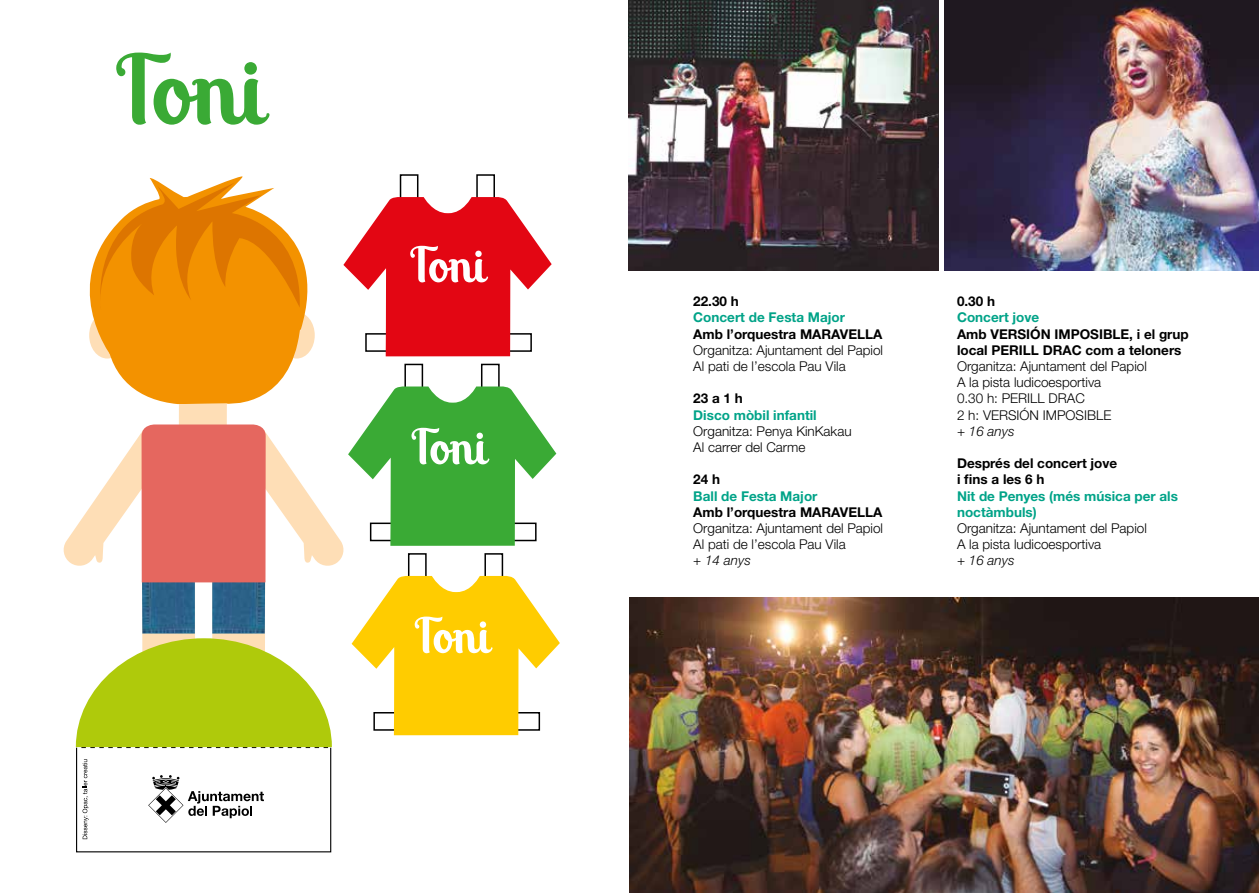
<style>
.page{position:relative;width:1259px;height:893px;background:#fff}
.page>*{position:absolute;margin:0;border:0;box-sizing:border-box;transform-origin:0 0}
.t1{font:300 13.5px/16.2px "Helvetica Neue LT Std";color:#000}
.t2{font:700 13.5px/16.2px "Helvetica Neue LT Std";color:#000}
.t3{font:700 13.5px/16.2px "Helvetica Neue LT Std";color:#00a388}
.t4{font:italic 300 13.5px "Helvetica Neue LT Std";color:#000}
</style>
<div class="page">
<div style="left:476px;top:174px;width:19px;height:33px;border:2px solid #000"></div>
<div style="left:400px;top:174px;width:18px;height:33px;border:2px solid #000"></div>
<div style="left:76px;top:747px;width:255px;height:105px;border:1px solid #000"></div>
<svg style="left:116px;top:53px;width:154px;height:72px"></svg>
<img style="left:944px;top:0;width:315px;height:270px">
<img style="left:629px;top:597px;width:630px;height:296px">
<img style="left:628px;top:0;width:311px;height:270px">
<svg style="left:148px;top:775px;width:116px;height:48px"></svg>
<svg style="left:83px;top:759px;width:6px;height:80px"></svg>
<svg style="left:63px;top:183px;width:497px;height:565px"></svg>
<p class="t2" style="left:693px;top:293px;width:47px">22.30 h</p>
<p class="t3" style="left:693px;top:309px;width:153px">Concert de Festa Major</p>
<p class="t2" style="left:693px;top:325px;width:191px">Amb l’orquestra MARAVELLA</p>
<p class="t1" style="left:693px;top:342px;width:191px">Organitza: Ajuntament del Papiol<br>Al pati de l’escola Pau Vila</p>
<p class="t2" style="left:693px;top:390px;width:51px">23 a 1 h</p>
<p class="t3" style="left:693px;top:406px;width:125px">Disco mòbil infantil</p>
<p class="t1" style="left:693px;top:423px;width:160px">Organitza: Penya KinKakau<br>Al carrer del Carme</p>
<p class="t2" style="left:693px;top:471px;width:28px">24 h</p>
<p class="t3" style="left:693px;top:487px;width:126px">Ball de Festa Major</p>
<p class="t2" style="left:693px;top:504px;width:191px">Amb l’orquestra MARAVELLA</p>
<p class="t1" style="left:693px;top:520px;width:191px">Organitza: Ajuntament del Papiol<br>Al pati de l’escola Pau Vila</p>
<p class="t4" style="left:693px;top:553px;width:59px">+ 14 anys</p>
<p class="t2" style="left:957px;top:293px;width:40px">0.30 h</p>
<p class="t3" style="left:957px;top:309px;width:84px">Concert jove</p>
<p class="t2" style="left:957px;top:325px;width:233px">Amb VERSIÓN IMPOSIBLE, i el grup local PERILL DRAC com a teloners</p>
<p class="t1" style="left:957px;top:358px;width:191px">Organitza: Ajuntament del Papiol<br>A la pista ludicoesportiva<br>0.30 h: PERILL DRAC<br>2 h: VERSIÓN IMPOSIBLE</p>
<p class="t4" style="left:957px;top:423px;width:59px">+ 16 anys</p>
<p class="t2" style="left:957px;top:455px;width:162px">Després del concert jove i fins a les 6 h</p>
<p class="t3" style="left:957px;top:487px;width:222px">Nit de Penyes (més música per als noctàmbuls)</p>
<p class="t1" style="left:957px;top:520px;width:191px">Organitza: Ajuntament del Papiol<br>A la pista ludicoesportiva</p>
<p class="t4" style="left:957px;top:553px;width:59px">+ 16 anys</p>
</div>
